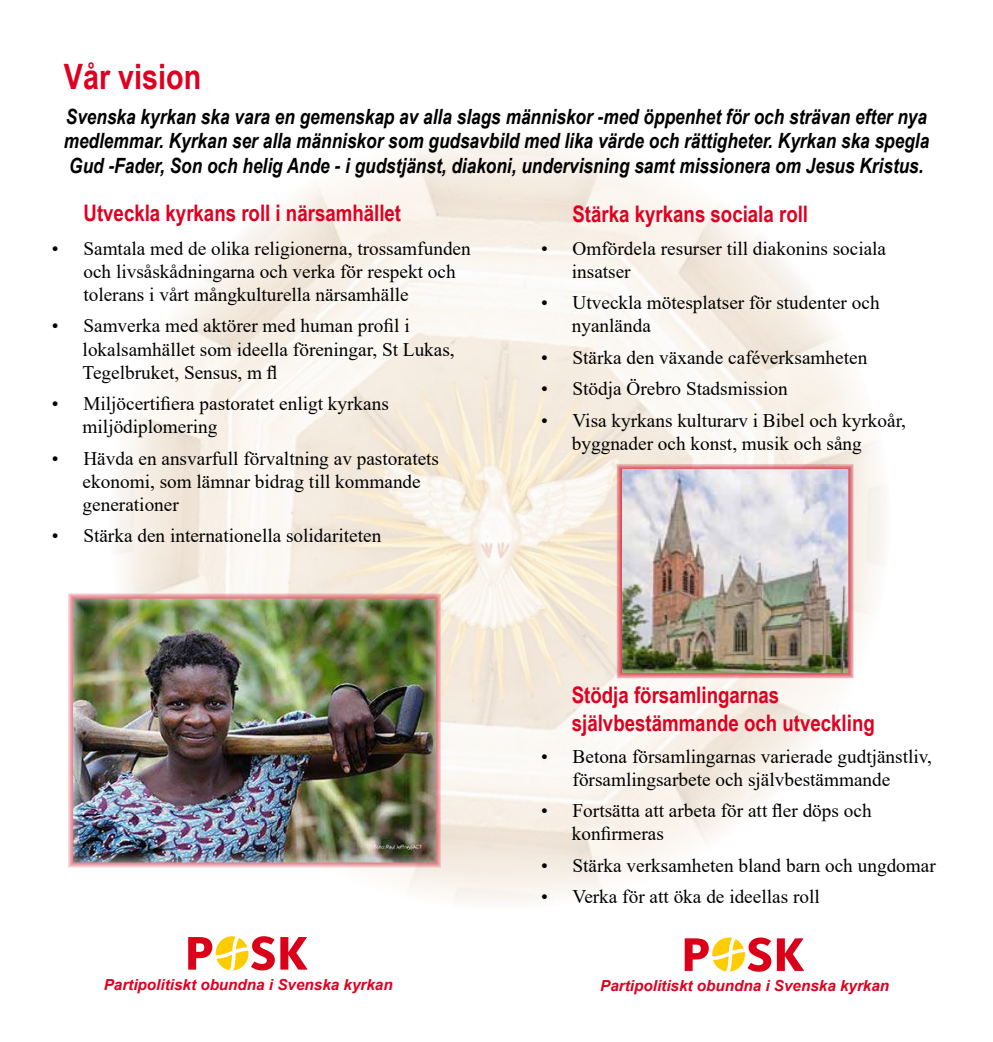
<style>
.page{position:relative;width:993px;height:1042px;background:#fff}
.page>*{position:absolute;margin:0;border:0;box-sizing:border-box;transform-origin:0 0}
.t1{font:700 35px "Arial Narrow";color:#de0021}
.t2{font:700 22.75px/27.3px "Arial Narrow";color:#de0021}
.t3{font:italic 700 21px/24.5px "Arial Narrow";color:#000;text-align:justify}
.t4{font:19.25px/23.1px "Times New Roman";color:#000}
.t5{font:italic 700 15.22px "Arial";color:#de0021}
</style>
<div class="page">
<svg style="left:188px;top:936px;width:120px;height:35px"></svg>
<img style="left:622px;top:470px;width:225px;height:202px">
<img style="left:74px;top:599px;width:361px;height:263px">
<svg style="left:684px;top:937px;width:120px;height:35px"></svg>
<h1 class="t1" style="left:64px;top:50px;width:139px">Vår vision</h1>
<p class="t3" style="left:64px;top:103px;width:866px">Svenska kyrkan ska vara en gemenskap av alla slags människor -med öppenhet för och strävan efter nya medlemmar. Kyrkan ser alla människor som gudsavbild med lika värde och rättigheter. Kyrkan ska spegla Gud -Fader, Son och helig Ande - i gudstjänst, diakoni, undervisning samt missionera om Jesus Kristus.</p>
<p class="t2" style="left:84px;top:198px;width:319px">Utveckla kyrkans roll i närsamhället</p>
<p class="t4" style="left:83px;top:236px;width:389px;text-indent:-31px">• Samtala med de olika religionerna, trossamfunden och livsåskådningarna och verka för respekt och tolerans i vårt mångkulturella närsamhälle</p>
<p class="t4" style="left:83px;top:314px;width:373px;text-indent:-31px">• Samverka med aktörer med human profil i lokalsamhället som ideella föreningar, St Lukas,<br>Tegelbruket, Sensus, m fl</p>
<p class="t4" style="left:83px;top:391px;width:308px;text-indent:-31px">• Miljöcertifiera pastoratet enligt kyrkans miljödiplomering</p>
<p class="t4" style="left:83px;top:446px;width:358px;text-indent:-31px">• Hävda en ansvarfull förvaltning av pastoratets ekonomi, som lämnar bidrag till kommande generationer</p>
<p class="t4" style="left:52px;top:524px;width:331px">• Stärka den internationella solidariteten</p>
<p class="t5" style="left:104px;top:974px;width:290px">Partipolitiskt obundna i Svenska kyrkan</p>
<p class="t2" style="left:572px;top:199px;width:237px">Stärka kyrkans sociala roll</p>
<p class="t4" style="left:571px;top:236px;width:316px;text-indent:-31px">• Omfördela resurser till diakonins sociala insatser</p>
<p class="t4" style="left:571px;top:291px;width:309px;text-indent:-31px">• Utveckla mötesplatser för studenter och nyanlända</p>
<p class="t4" style="left:541px;top:345px;width:328px">• Stärka den växande caféverksamheten</p>
<p class="t4" style="left:541px;top:377px;width:248px">• Stödja Örebro Stadsmission</p>
<p class="t4" style="left:571px;top:408px;width:336px;text-indent:-31px">• Visa kyrkans kulturarv i Bibel och kyrkoår, byggnader och konst, musik och sång</p>
<p class="t2" style="left:571px;top:680px;width:304px">Stödja församlingarnas självbestämmande och utveckling</p>
<p class="t4" style="left:541px;top:744px;width:392px;text-align:center">• Betona församlingarnas varierade gudtjänstliv, församlingsarbete och självbestämmande</p>
<p class="t4" style="left:571px;top:798px;width:301px;text-indent:-31px">• Fortsätta att arbeta för att fler döps och konfirmeras</p>
<p class="t4" style="left:541px;top:853px;width:396px">• Stärka verksamheten bland barn och ungdomar</p>
<p class="t4" style="left:541px;top:884px;width:280px">• Verka för att öka de ideellas roll</p>
<p class="t5" style="left:600px;top:975px;width:290px">Partipolitiskt obundna i Svenska kyrkan</p>
</div>
